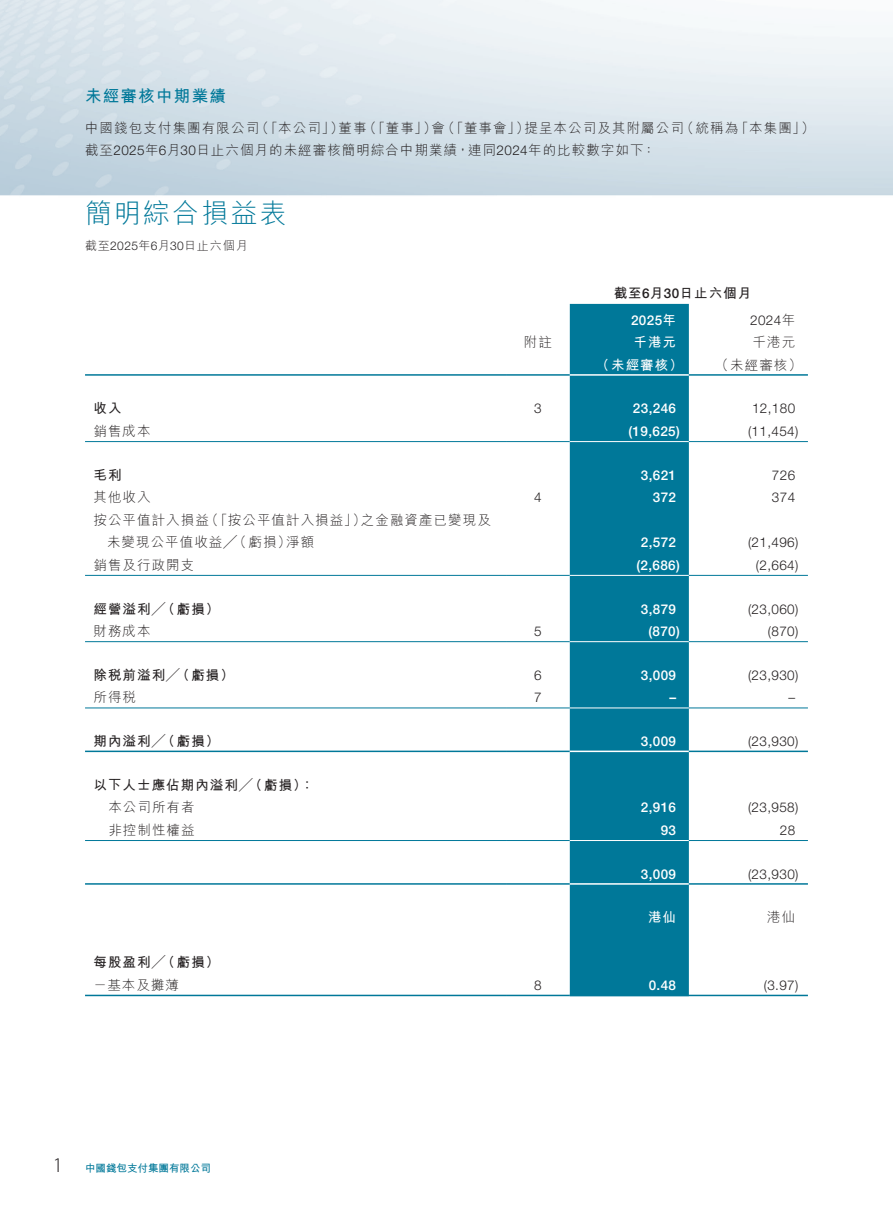
<style>
.page{position:relative;width:893px;height:1212px;background:#fff}
.page>*{position:absolute;margin:0;border:0;box-sizing:border-box;transform-origin:0 0}
.t1{font:300 27px "M Hei HK";letter-spacing:.08em;color:#007899}
.t2{font:700 16.5px "M Hei HK";letter-spacing:.08em;color:#007899}
.t3{font:300 13.5px/22.5px "M Hei HK";letter-spacing:.08em;color:#231f20}
.t4{font:300 13.5px "Helvetica Neue LT Std";letter-spacing:.03em;color:#231f20}
.t5{font:500 13.5px "Helvetica Neue LT Std";letter-spacing:.03em;color:#fff}
.t6{font:700 13.5px "M Hei HK";letter-spacing:.08em;color:#231f20}
.t7{font:700 13.5px "M Hei HK";letter-spacing:.08em;color:#fff}
.t8{font:300 12px "M Hei HK";letter-spacing:.08em;color:#231f20}
.t9{font:700 10.5px "M Hei HK";color:#007899}
.s1{font-family:"Helvetica Neue LT Std"}
.s2{font-family:"Helvetica Neue LT Std";font-weight:500}
.s3{font-family:"M Hei HK";font-weight:700}
.s4{font-family:"M Hei HK"}
.s5{font-family:"Myriad Pro";font-weight:300;font-size:21px;color:#231f20}
</style>
<div class="page">
<div style="left:570px;top:304px;width:119px;height:691px;background:#007899"></div>
<hr style="left:85px;top:374px;width:421px;height:2px;background:#007899">
<hr style="left:506px;top:374px;width:64px;height:2px;background:#007899">
<hr style="left:570px;top:374px;width:119px;height:2px;background:#fff">
<hr style="left:689px;top:374px;width:119px;height:2px;background:#007899">
<hr style="left:85px;top:441px;width:421px;height:1px;background:#007899">
<hr style="left:506px;top:441px;width:64px;height:1px;background:#007899">
<hr style="left:570px;top:441px;width:119px;height:1px;background:#fff">
<hr style="left:689px;top:441px;width:119px;height:1px;background:#007899">
<hr style="left:85px;top:575px;width:421px;height:1px;background:#007899">
<hr style="left:506px;top:575px;width:64px;height:1px;background:#007899">
<hr style="left:570px;top:575px;width:119px;height:1px;background:#fff">
<hr style="left:689px;top:575px;width:119px;height:1px;background:#007899">
<hr style="left:85px;top:641px;width:421px;height:1px;background:#007899">
<hr style="left:506px;top:641px;width:64px;height:1px;background:#007899">
<hr style="left:570px;top:641px;width:119px;height:1px;background:#fff">
<hr style="left:689px;top:641px;width:119px;height:1px;background:#007899">
<hr style="left:85px;top:707px;width:421px;height:1px;background:#007899">
<hr style="left:506px;top:707px;width:64px;height:1px;background:#007899">
<hr style="left:570px;top:707px;width:119px;height:1px;background:#fff">
<hr style="left:689px;top:707px;width:119px;height:1px;background:#007899">
<hr style="left:85px;top:750px;width:421px;height:2px;background:#007899">
<hr style="left:506px;top:750px;width:64px;height:2px;background:#007899">
<hr style="left:570px;top:750px;width:119px;height:2px;background:#fff">
<hr style="left:689px;top:750px;width:119px;height:2px;background:#007899">
<hr style="left:85px;top:840px;width:421px;height:1px;background:#007899">
<hr style="left:506px;top:840px;width:64px;height:1px;background:#007899">
<hr style="left:570px;top:840px;width:119px;height:1px;background:#fff">
<hr style="left:689px;top:840px;width:119px;height:1px;background:#007899">
<hr style="left:85px;top:883px;width:421px;height:2px;background:#007899">
<hr style="left:506px;top:883px;width:64px;height:2px;background:#007899">
<hr style="left:570px;top:883px;width:119px;height:2px;background:#fff">
<hr style="left:689px;top:883px;width:119px;height:2px;background:#007899">
<hr style="left:85px;top:995px;width:421px;height:1px;background:#007899">
<hr style="left:506px;top:995px;width:64px;height:1px;background:#007899">
<hr style="left:570px;top:995px;width:119px;height:1px;background:#007899">
<hr style="left:689px;top:995px;width:119px;height:1px;background:#007899">
<p class="t2" style="left:85px;top:84px;width:143px">未經審核中期業績</p>
<p class="t3" style="left:85px;top:117px;width:731px">中國錢包支付集團有限公司（「本公司」）董事（「董事」）會（「董事會」）提呈本公司及其附屬公司（統稱為「本集團」）截至<span class="s1">2025</span>年<span class="s1">6</span>月<span class="s1">30</span>日止六個月的未經審核簡明綜合中期業績，連同<span class="s1">2024</span>年的比較數字如下：</p>
<h1 class="t1" style="left:85px;top:199px;width:203px">簡明綜合損益表</h1>
<p class="t8" style="left:85px;top:240px;width:164px">截至<span class="s1">2025</span>年<span class="s1">6</span>月<span class="s1">30</span>日止六個月</p>
<p class="t6" style="left:614px;top:283px;width:139px">截至<span class="s2">6</span>月<span class="s2">30</span>日止六個月</p>
<p class="t5" style="left:631px;top:312px;width:47px">2025<span class="s3">年</span></p>
<p class="t4" style="left:750px;top:312px;width:47px">2024<span class="s4">年</span></p>
<p class="t3" style="left:524px;top:331px;width:30px">附註</p>
<p class="t7" style="left:633px;top:332px;width:44px">千港元</p>
<p class="t3" style="left:753px;top:331px;width:44px">千港元</p>
<p class="t7" style="left:596px;top:355px;width:88px">（未經審核）</p>
<p class="t3" style="left:715px;top:353px;width:88px">（未經審核）</p>
<p class="t6" style="left:94px;top:399px;width:30px">收入</p>
<p class="t4" style="left:534px;top:400px;width:9px">3</p>
<p class="t5" style="left:633px;top:401px;width:45px">23,246</p>
<p class="t4" style="left:752px;top:400px;width:45px">12,180</p>
<p class="t3" style="left:94px;top:420px;width:59px">銷售成本</p>
<p class="t5" style="left:628px;top:423px;width:53px">(19,625)</p>
<p class="t4" style="left:748px;top:423px;width:52px">(11,454)</p>
<p class="t6" style="left:94px;top:465px;width:30px">毛利</p>
<p class="t5" style="left:641px;top:467px;width:37px">3,621</p>
<p class="t4" style="left:772px;top:467px;width:25px">726</p>
<p class="t3" style="left:94px;top:486px;width:59px">其他收入</p>
<p class="t4" style="left:534px;top:489px;width:9px">4</p>
<p class="t5" style="left:653px;top:489px;width:25px">372</p>
<p class="t4" style="left:772px;top:489px;width:25px">374</p>
<p class="t3" style="left:107px;top:508px;width:385px;text-indent:-14px">按公平值計入損益（「按公平值計入損益」）之金融資產已變現及未變現公平值收益╱（虧損）淨額</p>
<p class="t5" style="left:641px;top:534px;width:37px">2,572</p>
<p class="t4" style="left:748px;top:534px;width:52px">(21,496)</p>
<p class="t3" style="left:94px;top:553px;width:102px">銷售及行政開支</p>
<p class="t5" style="left:636px;top:557px;width:45px">(2,686)</p>
<p class="t4" style="left:756px;top:557px;width:44px">(2,664)</p>
<p class="t6" style="left:94px;top:599px;width:127px">經營溢利╱（虧損）</p>
<p class="t5" style="left:641px;top:601px;width:37px">3,879</p>
<p class="t4" style="left:748px;top:600px;width:52px">(23,060)</p>
<p class="t3" style="left:94px;top:620px;width:59px">財務成本</p>
<p class="t4" style="left:534px;top:623px;width:9px">5</p>
<p class="t5" style="left:648px;top:623px;width:33px">(870)</p>
<p class="t4" style="left:768px;top:623px;width:32px">(870)</p>
<p class="t6" style="left:94px;top:665px;width:142px">除稅前溢利╱（虧損）</p>
<p class="t4" style="left:534px;top:667px;width:9px">6</p>
<p class="t5" style="left:641px;top:667px;width:37px">3,009</p>
<p class="t4" style="left:748px;top:667px;width:52px">(23,930)</p>
<p class="t3" style="left:94px;top:686px;width:44px">所得稅</p>
<p class="t4" style="left:534px;top:689px;width:9px">7</p>
<p class="t5" style="left:669px;top:689px;width:8px">–</p>
<p class="t4" style="left:788px;top:689px;width:8px">–</p>
<p class="t6" style="left:94px;top:731px;width:127px">期內溢利╱（虧損）</p>
<p class="t5" style="left:641px;top:733px;width:37px">3,009</p>
<p class="t4" style="left:748px;top:733px;width:52px">(23,930)</p>
<p class="t6" style="left:94px;top:775px;width:222px">以下人士應佔期內溢利╱（虧損）：</p>
<p class="t3" style="left:108px;top:796px;width:88px">本公司所有者</p>
<p class="t5" style="left:641px;top:799px;width:37px">2,916</p>
<p class="t4" style="left:748px;top:799px;width:52px">(23,958)</p>
<p class="t3" style="left:108px;top:818px;width:88px">非控制性權益</p>
<p class="t5" style="left:661px;top:822px;width:17px">93</p>
<p class="t4" style="left:780px;top:822px;width:17px">28</p>
<p class="t5" style="left:641px;top:866px;width:37px">3,009</p>
<p class="t4" style="left:748px;top:866px;width:52px">(23,930)</p>
<p class="t7" style="left:648px;top:908px;width:30px">港仙</p>
<p class="t3" style="left:767px;top:906px;width:30px">港仙</p>
<p class="t6" style="left:94px;top:953px;width:127px">每股盈利╱（虧損）</p>
<p class="t3" style="left:94px;top:973px;width:87px">－基本及攤薄</p>
<p class="t4" style="left:534px;top:977px;width:9px">8</p>
<p class="t5" style="left:649px;top:977px;width:29px">0.48</p>
<p class="t4" style="left:764px;top:977px;width:36px">(3.97)</p>
<p class="t9" style="left:53px;top:1160px;width:160px"><span class="s5">1</span> 中國錢包支付集團有限公司</p>
</div>
